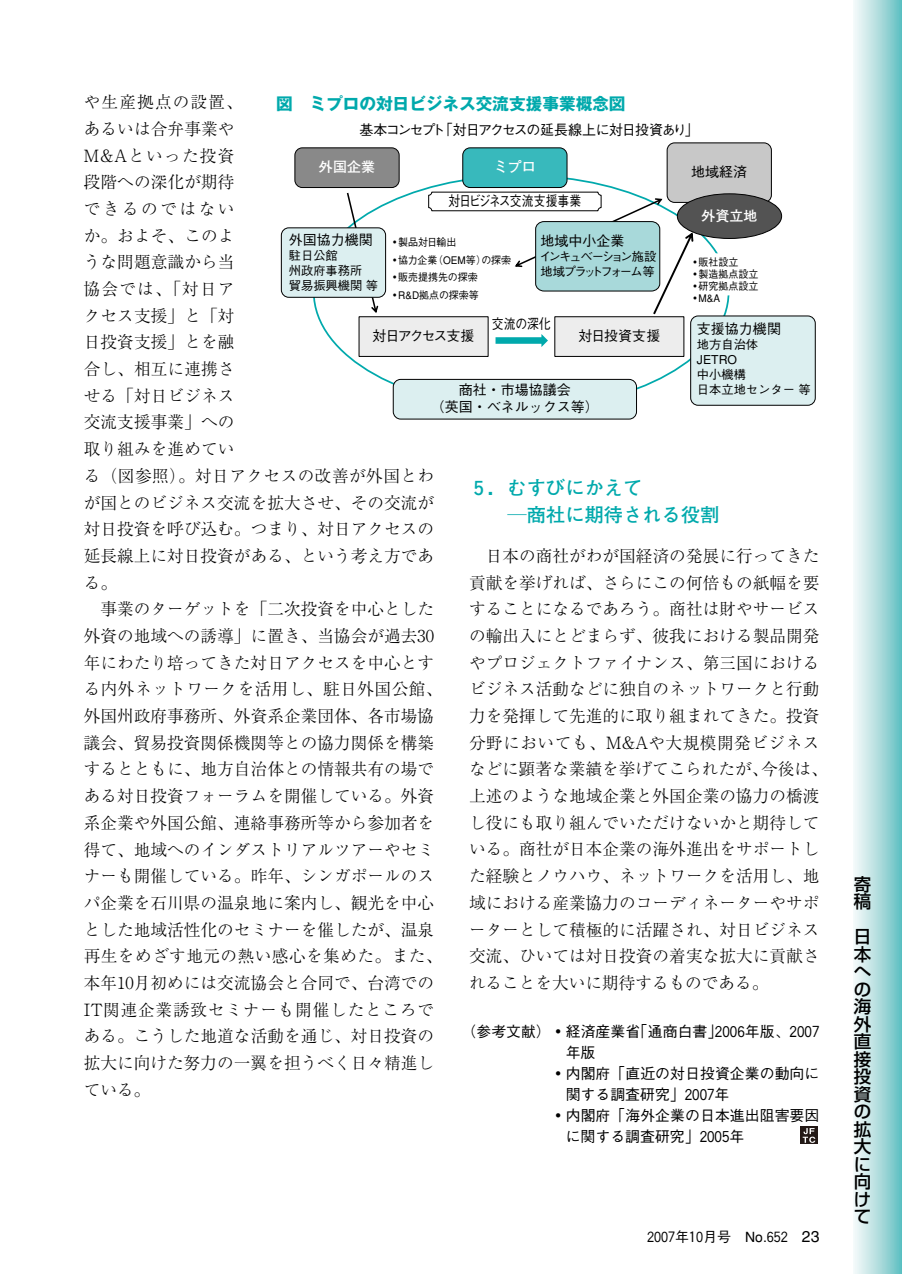
<style>
.page{position:relative;width:902px;height:1274px;background:#fff}
.page>*{position:absolute;margin:0;border:0;box-sizing:border-box;transform-origin:0 0}
.t1{font:700 19.25px/26.8px "Futo Go B101";color:#00a9ac}
.t2{font:500 17.5px/17.5px "Shin Go";color:#000}
.t3{font:300 16.62px/26.8px "Ryumin";letter-spacing:.005em;color:#000}
.t4{font:700 16.62px "Gothic MB101";color:#00a9ac}
.t5{font:500 14.88px "Gothic BBB";color:#000}
.t6{font:500 14px/16.6px "Gothic BBB";color:#000;text-align:center}
.t7{font:500 14px "Gothic BBB";letter-spacing:-.09em;color:#000}
.t8{font:14px "Gothic Num";color:#000}
.t9{font:500 14px "Gothic BBB";letter-spacing:-.08em;color:#000;scale:.85 1}
.t10{font:700 14px "Futo Go B101";color:#fff}
.t11{font:500 14px "Gothic BBB";letter-spacing:-.12em;color:#000}
.t12{font:500 14px "Gothic BBB";color:#000;scale:.85 1}
.t13{font:500 12.25px/14.9px "Gothic BBB";color:#000}
.t14{font:500 12.25px/14.9px "Gothic BBB";letter-spacing:-.14em;color:#000}
.t15{font:500 10.5px/17.5px "Gothic BBB";color:#000;scale:.95 1}
.s1{font-family:"Rm Alpha";font-weight:400}
.s2{font-family:"Ryumin Num";font-weight:400}
.s3{font-family:"Shin Go";font-weight:700}
.s4{font-family:"Gothic Num";font-weight:400}
.s5{font-family:"Gothic BBB";font-weight:500}
.s6{font-family:"Helvetica";font-size:15.75px}
</style>
<div class="page">
<div style="left:853px;top:0;width:48px;height:1274px;background:linear-gradient(to right,#fcfbfb,#6ac2c4)"></div>
<div style="left:800px;top:1127px;width:17px;height:17px;background:#231916"></div>
<svg style="left:802px;top:1128px;width:13px;height:15px"></svg>
<svg style="left:347px;top:193px;width:31px;height:120px"></svg>
<div style="left:294px;top:148px;width:105px;height:40px;background:#898989;border:1px solid #000;border-radius:7px"></div>
<div style="left:462px;top:148px;width:105px;height:40px;background:#38b9bc;border:1px solid #000;border-radius:7px"></div>
<div style="left:393px;top:379px;width:243px;height:40px;background:#dceff0;border:1px solid #000;border-radius:7px"></div>
<div style="left:281px;top:228px;width:105px;height:70px;background:#dceff0;border:1px solid #000;border-radius:7px"></div>
<div style="left:690px;top:316px;width:125px;height:89px;background:#dceff0;border:1px solid #000;border-radius:7px"></div>
<div style="left:666px;top:143px;width:105px;height:60px;background:#c8c8c8;border:1px solid #000;border-radius:7px"></div>
<div style="left:359px;top:317px;width:129px;height:40px;background:#ededed;border:1px solid #000"></div>
<div style="left:554px;top:317px;width:130px;height:40px;background:#ededed;border:1px solid #000"></div>
<div style="left:677px;top:194px;width:104px;height:45px;background:#535353;border:1px solid #000;border-radius:50%"></div>
<svg style="left:495px;top:334px;width:53px;height:13px"></svg>
<div style="left:428px;top:192px;width:173px;height:19px;border:1px solid #000;border-radius:3px"></div>
<svg style="left:514px;top:198px;width:248px;height:116px"></svg>
<p class="t3" style="left:84px;top:91px;width:352px">や生産拠点の設置、<br>あるいは合弁事業や<br><span class="s1">M&amp;A</span>といった投資<br>段階への深化が期待<br>できるのではない<br>か。およそ、このよ<br>うな問題意識から当<br>協会では、「対日ア<br>クセス支援」と「対<br>日投資支援」とを融<br>合し、相互に連携さ<br>せる「対日ビジネス<br>交流支援事業」への<br>取り組みを進めてい<br>る（図参照）。対日アクセスの改善が外国とわが国とのビジネス交流を拡大させ、その交流が対日投資を呼び込む。つまり、対日アクセスの延長線上に対日投資がある、という考え方である。</p>
<p class="t3" style="left:84px;top:598px;width:360px;text-indent:17px">事業のターゲットを「二次投資を中心とした外資の地域への誘導」に置き、当協会が過去<span class="s2">30</span>年にわたり培ってきた対日アクセスを中心とする内外ネットワークを活用し、駐日外国公館、外国州政府事務所、外資系企業団体、各市場協議会、貿易投資関係機関等との協力関係を構築するとともに、地方自治体との情報共有の場である対日投資フォーラムを開催している。外資系企業や外国公館、連絡事務所等から参加者を得て、地域へのインダストリアルツアーやセミナーも開催している。昨年、シンガポールのスパ企業を石川県の温泉地に案内し、観光を中心とした地域活性化のセミナーを催したが、温泉再生をめざす地元の熱い感心を集めた。また、本年<span class="s2">10</span>月初めには交流協会と合同で、台湾での<br><span class="s1">IT</span>関連企業誘致セミナーも開催したところである。こうした地道な活動を通じ、対日投資の拡大に向けた努力の一翼を担うべく日々精進している。</p>
<p class="t4" style="left:276px;top:98px;width:351px">図　ミプロの対日ビジネス交流支援事業概念図</p>
<p class="t7" style="left:359px;top:124px;width:340px">基本コンセプト「対日アクセスの延長線上に対日投資あり」</p>
<p class="t10" style="left:493px;top:162px;width:43px">ミプロ</p>
<p class="t10" style="left:319px;top:162px;width:57px">外国企業</p>
<p class="t6" style="left:691px;top:166px;width:57px">地域経済</p>
<p class="t9" style="left:448px;top:196px;width:158px">対日ビジネス交流支援事業</p>
<p class="t10" style="left:701px;top:210px;width:57px">外資立地</p>
<p class="t6" style="left:289px;top:233px;width:85px">外国協力機関</p>
<p class="t13" style="left:289px;top:249px;width:91px">駐日公館<br>州政府事務所<br>貿易振興機関 等</p>
<p class="t6" style="left:540px;top:234px;width:85px">地域中小企業</p>
<p class="t14" style="left:539px;top:251px;width:119px">インキュベーション施設地域プラットフォーム等</p>
<p class="t15" style="left:390px;top:235px;width:129px"><span class="s3">・</span>製品対日輸出<br><span class="s3">・</span>協力企業（OEM等）の探索<span class="s3">・</span>販売提携先の探索<br><span class="s3">・</span>R&amp;D拠点の探索等</p>
<p class="t15" style="left:690px;top:257px;width:73px;line-height:12.2px"><span class="s3">・</span>販社設立<br><span class="s3">・</span>製造拠点設立<span class="s3">・</span>研究拠点設立<span class="s3">・</span>M&amp;A</p>
<p class="t6" style="left:696px;top:323px;width:85px">支援協力機関</p>
<p class="t13" style="left:696px;top:339px;width:115px">地方自治体<br>JETRO<br>中小機構<br>日本立地センター 等</p>
<p class="t12" style="left:491px;top:319px;width:71px">交流の深化</p>
<p class="t11" style="left:372px;top:331px;width:103px">対日アクセス支援</p>
<p class="t6" style="left:578px;top:329px;width:83px">対日投資支援</p>
<p class="t6" style="left:430px;top:384px;width:169px">商社・市場協議会<br>（英国・ベネルックス等）</p>
<p class="t1" style="left:507px;top:477px;width:213px;text-indent:-38px">５．むすびにかえて<br>─商社に期待される役割</p>
<p class="t3" style="left:469px;top:545px;width:360px;text-indent:17px">日本の商社がわが国経済の発展に行ってきた貢献を挙げれば、さらにこの何倍もの紙幅を要することになるであろう。商社は財やサービスの輸出入にとどまらず、彼我における製品開発やプロジェクトファイナンス、第三国におけるビジネス活動などに独自のネットワークと行動力を発揮して先進的に取り組まれてきた。投資分野においても、<span class="s1">M&amp;A</span>や大規模開発ビジネスなどに顕著な業績を挙げてこられたが、今後は、上述のような地域企業と外国企業の協力の橋渡し役にも取り組んでいただけないかと期待している。商社が日本企業の海外進出をサポートした経験とノウハウ、ネットワークを活用し、地域における産業協力のコーディネーターやサポーターとして積極的に活躍され、対日ビジネス交流、ひいては対日投資の着実な拡大に貢献されることを大いに期待するものである。</p>
<p class="t5" style="left:461px;top:1025px;width:359px">（参考文献）<span class="s3">・</span>経済産業省「通商白書」<span class="s4">2006</span>年版、<span class="s4">2007</span></p>
<p class="t5" style="left:565px;top:1046px;width:31px">年版</p>
<p class="t5" style="left:550px;top:1067px;width:270px"><span class="s3">・</span>内閣府「直近の対日投資企業の動向に</p>
<p class="t5" style="left:565px;top:1088px;width:165px">関する調査研究」<span class="s4">2007</span>年</p>
<p class="t5" style="left:550px;top:1109px;width:270px"><span class="s3">・</span>内閣府「海外企業の日本進出阻害要因</p>
<p class="t5" style="left:565px;top:1130px;width:180px">に関する調査研究」<span class="s4">2005</span>年</p>
<p class="t8" style="left:647px;top:1230px;width:174px">2007<span class="s5">年</span>10<span class="s5">月号　No.</span>652 <span class="s6">23</span></p>
<p class="t2" style="left:853px;top:877px;width:19px">寄稿</p>
<p class="t2" style="left:853px;top:930px;width:19px;text-align:justify">日本への海外直接投資の拡大に向けて</p>
</div>
